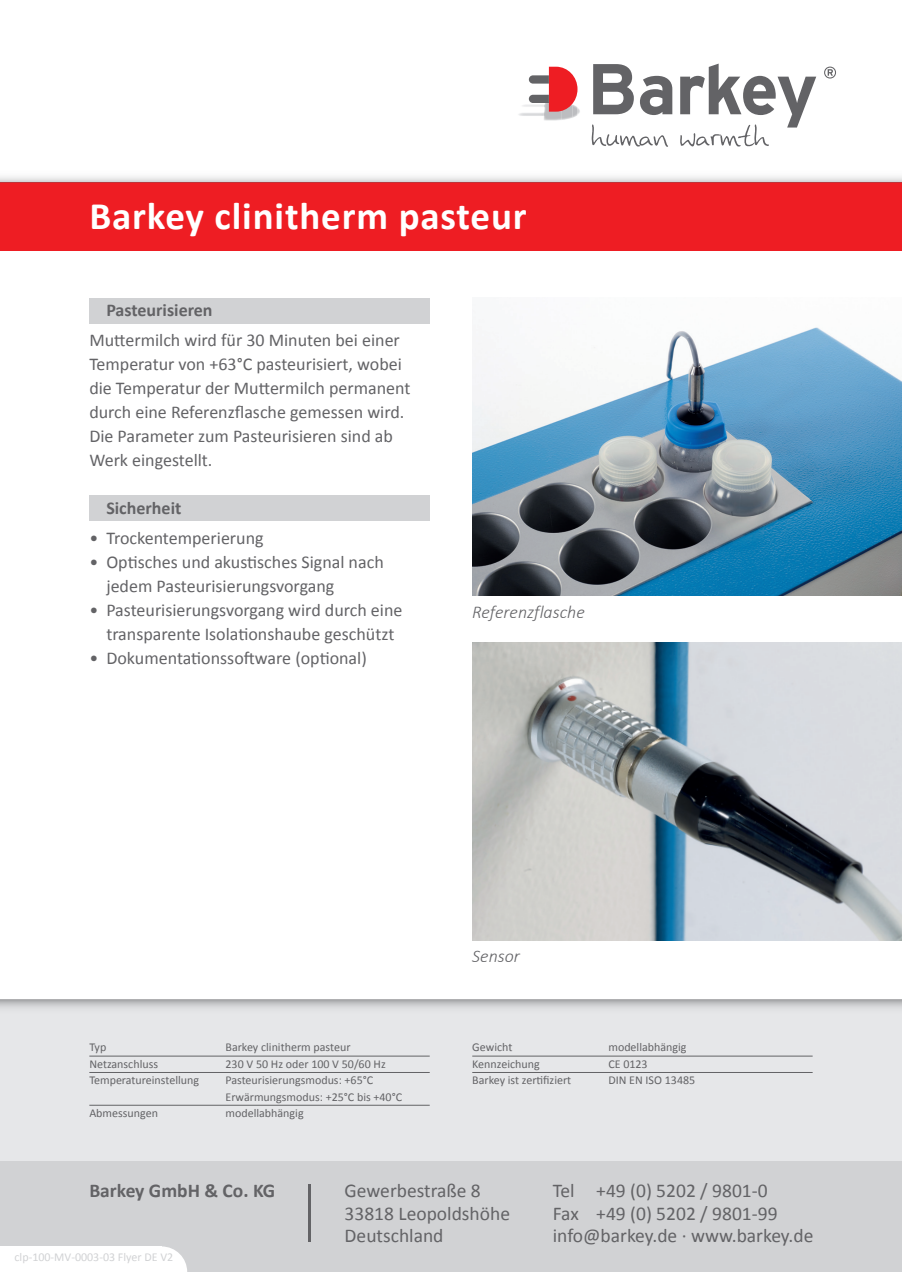
<style>
.page{position:relative;width:902px;height:1272px;background:#fff}
.page>*{position:absolute;margin:0;border:0;box-sizing:border-box;transform-origin:0 0}
.t1{font:700 39px "Calibri";letter-spacing:.02em;color:#fff}
.t2{font:19.5px "Calibri";color:#636366}
.t3{font:700 19.5px "Calibri";color:#636366}
.t4{font:18px/24px "Calibri";color:#636366}
.t5{font:700 18px "Calibri";color:#636366}
.t6{font:italic 300 18px "Calibri";color:#636366}
.t7{font:12px "Calibri";color:#636366}
.t8{font:12px "Calibri";color:#d1d2d4}
</style>
<div class="page">
<div style="left:89px;top:495px;width:340px;height:26px;background:#d1d2d4"></div>
<div style="left:0;top:999px;width:901px;height:162px;background:#e6e7e9"></div>
<div style="left:0;top:183px;width:901px;height:68px;background:#ee1d23"></div>
<div style="left:0;top:1161px;width:901px;height:110px;background:#d1d2d4"></div>
<hr style="left:308px;top:1184px;width:2px;height:58px;background:#636366">
<div style="left:89px;top:298px;width:340px;height:25px;background:#d1d2d4"></div>
<svg style="left:162px;top:1246px;width:25px;height:25px"></svg>
<div style="left:0;top:1246px;width:162px;height:25px;background:#fff"></div>
<svg style="left:0;top:176px;width:901px;height:7px"></svg>
<svg style="left:0;top:999px;width:901px;height:9px;background:#c1c2c4"></svg>
<hr style="left:89px;top:1055px;width:340px;height:1px;background:#636366">
<hr style="left:89px;top:1072px;width:340px;height:1px;background:#636366">
<hr style="left:89px;top:1104px;width:340px;height:1px;background:#636366">
<hr style="left:472px;top:1055px;width:340px;height:1px;background:#636366">
<hr style="left:472px;top:1072px;width:340px;height:1px;background:#636366">
<img style="left:522px;top:105px;width:7px;height:2px">
<svg style="left:593px;top:64px;width:40px;height:50px"></svg>
<svg style="left:640px;top:76px;width:32px;height:39px"></svg>
<svg style="left:591px;top:124px;width:77px;height:23px"></svg>
<svg style="left:680px;top:64px;width:136px;height:82px"></svg>
<svg style="left:529px;top:67px;width:51px;height:54px"></svg>
<svg style="left:824px;top:67px;width:12px;height:11px"></svg>
<img style="left:472px;top:327px;width:429px;height:268px">
<img style="left:472px;top:642px;width:429px;height:298px">
<p class="t1" style="left:89px;top:189px;width:439px">Barkey clinitherm pasteur</p>
<p class="t5" style="left:106px;top:297px;width:108px">Pasteurisieren</p>
<p class="t4" style="left:89px;top:327px;width:322px">Muttermilch wird für 30 Minuten bei einer Temperatur von +63°C pasteurisiert, wobei die Temperatur der Muttermilch permanent durch eine Referenzflasche gemessen wird.<br>Die Parameter zum Pasteurisieren sind ab Werk eingestellt.</p>
<p class="t5" style="left:106px;top:495px;width:76px">Sicherheit</p>
<p class="t4" style="left:89px;top:525px;width:176px">• Trockentemperierung</p>
<p class="t4" style="left:89px;top:549px;width:296px">• Optisches und akustisches Signal nach</p>
<p class="t4" style="left:106px;top:573px;width:229px">jedem Pasteurisierungsvorgang</p>
<p class="t4" style="left:89px;top:597px;width:314px">• Pasteurisierungsvorgang wird durch eine</p>
<p class="t4" style="left:106px;top:621px;width:289px">transparente Isolationshaube geschützt</p>
<p class="t4" style="left:89px;top:645px;width:279px">• Dokumentationssoftware (optional)</p>
<p class="t6" style="left:472px;top:600px;width:114px">Referenzflasche</p>
<p class="t7" style="left:89px;top:1038px;width:19px">Typ</p>
<p class="t7" style="left:89px;top:1055px;width:70px">Netzanschluss</p>
<p class="t7" style="left:89px;top:1071px;width:111px">Temperatureinstellung</p>
<p class="t7" style="left:89px;top:1104px;width:70px">Abmessungen</p>
<p class="t7" style="left:225px;top:1038px;width:126px">Barkey clinitherm pasteur</p>
<p class="t7" style="left:225px;top:1055px;width:162px">230 V 50 Hz oder 100 V 50/60 Hz</p>
<p class="t7" style="left:225px;top:1071px;width:149px">Pasteurisierungsmodus: +65°C</p>
<p class="t7" style="left:225px;top:1088px;width:178px">Erwärmungsmodus: +25°C bis +40°C</p>
<p class="t7" style="left:225px;top:1104px;width:80px">modellabhängig</p>
<p class="t6" style="left:472px;top:945px;width:49px">Sensor</p>
<p class="t7" style="left:472px;top:1038px;width:42px">Gewicht</p>
<p class="t7" style="left:472px;top:1055px;width:69px">Kennzeichung</p>
<p class="t7" style="left:472px;top:1071px;width:100px">Barkey ist zertifiziert</p>
<p class="t7" style="left:608px;top:1038px;width:80px">modellabhängig</p>
<p class="t7" style="left:608px;top:1055px;width:41px">CE 0123</p>
<p class="t7" style="left:608px;top:1071px;width:88px">DIN EN ISO 13485</p>
<p class="t3" style="left:89px;top:1176px;width:187px">Barkey GmbH &amp; Co. KG</p>
<p class="t8" style="left:15px;top:1248px;width:160px">clp-100-MV-0003-03 Flyer DE V2</p>
<p class="t2" style="left:344px;top:1177px;width:138px">Gewerbestraße 8</p>
<p class="t2" style="left:344px;top:1199px;width:167px">33818 Leopoldshöhe</p>
<p class="t2" style="left:344px;top:1222px;width:100px">Deutschland</p>
<p class="t2" style="left:552px;top:1177px;width:216px">Tel +49 (0) 5202 / 9801-0</p>
<p class="t2" style="left:552px;top:1199px;width:226px">Fax +49 (0) 5202 / 9801-99</p>
<p class="t2" style="left:552px;top:1222px;width:262px">info@barkey.de · www.barkey.de</p>
</div>
